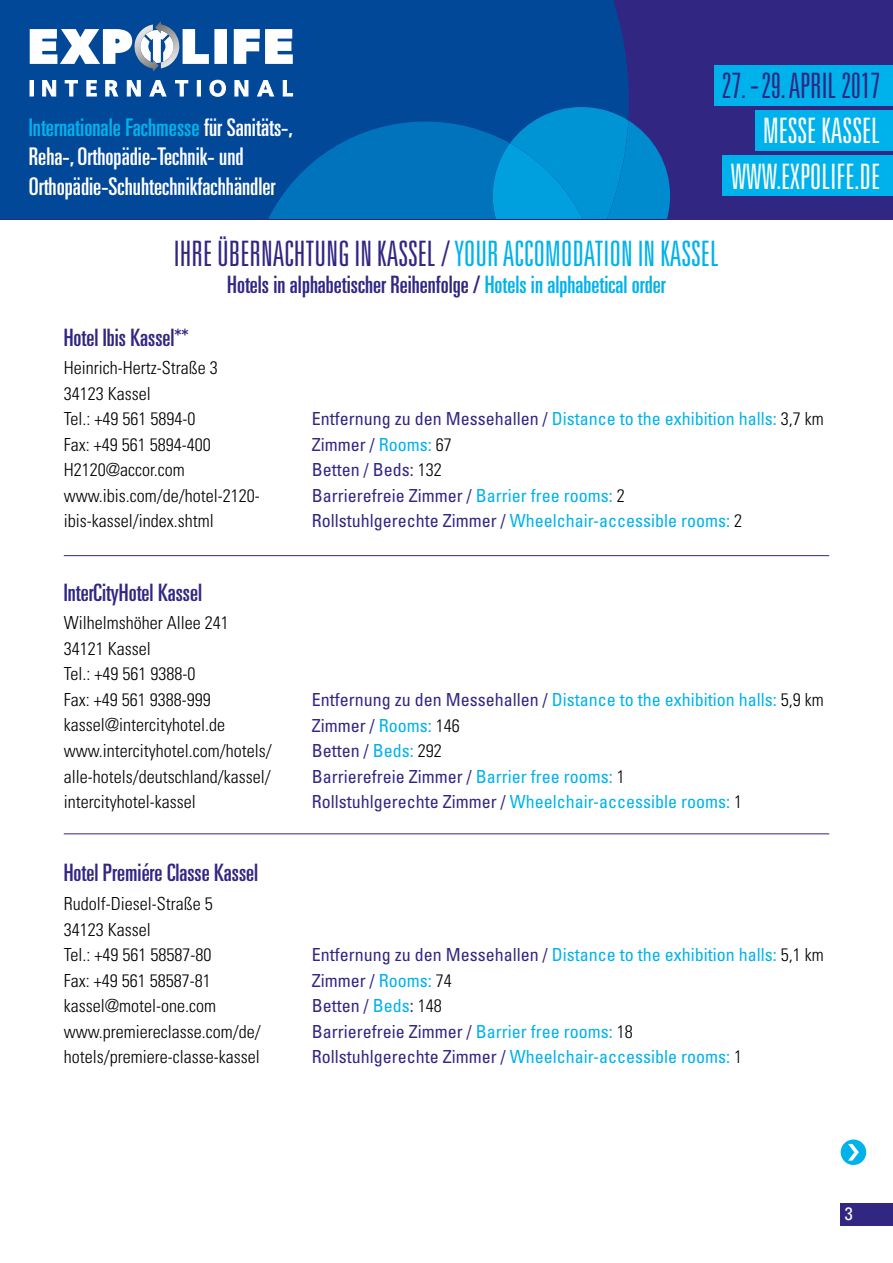
<style>
.page{position:relative;width:893px;height:1263px;background:#fff}
.page>*{position:absolute;margin:0;border:0;box-sizing:border-box;transform-origin:0 0}
.t1{font:300 ultra-condensed 35.1px "Univers LT Std";color:#312783}
.t2{font:300 ultra-condensed 35.1px/45.3px "Univers LT Std";color:#fff;text-align:right}
.t3{font:ultra-condensed 24.3px/29.2px "Univers LT Std";color:#fff}
.t4{font:ultra-condensed 24px "Univers LT Std";color:#312783}
.t5{font:condensed 18px/25.5px "Univers LT Std";color:#312783}
.t6{font:300 condensed 18px/25.5px "Univers LT Std";color:#000}
.t7{font:condensed 18px "Univers LT Std";color:#fff}
.s1{color:#00b2eb}
.s2{font-weight:300;color:#000}
</style>
<div class="page">
<div style="left:841px;top:1202px;width:52px;height:23px;background:#312783"></div>
<div style="left:0;top:0;width:893px;height:219px;background:#312783"></div>
<div style="left:0;top:0;width:629px;height:219px;background:#024899"></div>
<svg style="left:268px;top:107px;width:402px;height:112px;background:#0273bc"></svg>
<div style="left:714px;top:65px;width:179px;height:41px;background:#00b2eb"></div>
<div style="left:755px;top:110px;width:138px;height:41px;background:#00b2eb"></div>
<div style="left:723px;top:156px;width:170px;height:40px;background:#00b2eb"></div>
<div style="left:30px;top:80px;width:4px;height:16px;border:1px solid #fff"></div>
<svg style="left:42px;top:80px;width:14px;height:17px"></svg>
<svg style="left:64px;top:80px;width:14px;height:17px"></svg>
<svg style="left:86px;top:80px;width:11px;height:17px"></svg>
<svg style="left:105px;top:80px;width:14px;height:17px"></svg>
<svg style="left:127px;top:80px;width:14px;height:17px"></svg>
<svg style="left:149px;top:79px;width:18px;height:18px"></svg>
<svg style="left:175px;top:80px;width:14px;height:17px"></svg>
<svg style="left:197px;top:80px;width:4px;height:16px"></svg>
<svg style="left:209px;top:79px;width:17px;height:18px"></svg>
<svg style="left:234px;top:80px;width:15px;height:17px"></svg>
<svg style="left:256px;top:79px;width:19px;height:18px"></svg>
<svg style="left:282px;top:80px;width:11px;height:17px"></svg>
<svg style="left:28px;top:21px;width:183px;height:51px;background:#7499c3"></svg>
<div style="left:216px;top:31px;width:9px;height:31px;background:#fff"></div>
<div style="left:214px;top:29px;width:13px;height:35px;border:4px solid #fff"></div>
<svg style="left:232px;top:27px;width:63px;height:39px;background:#a0bad8"></svg>
<hr style="left:64px;top:555px;width:765px;height:1px;background:#312783">
<hr style="left:64px;top:833px;width:765px;height:1px;background:#312783">
<div style="left:841px;top:1139px;width:25px;height:26px;background:#00b2eb;border-radius:50%"></div>
<svg style="left:848px;top:1144px;width:11px;height:16px"></svg>
<h1 class="t1" style="left:722px;top:67px;width:160px">27. -- 29. APRIL 2017</h1>
<h1 class="t2" style="left:731px;top:108px;width:151px">MESSE KASSEL<br>WWW.EXPOLIFE.DE</h1>
<h2 class="t3" style="left:29px;top:113px;width:266px"><span class="s1">Internationale Fachmesse</span> für Sanitäts-,<br>Reha-, Orthopädie-Technik- und<br>Orthopädie-Schuhtechnikfachhändler</h2>
<h1 class="t1" style="left:174px;top:235px;width:547px">IHRE ÜBERNACHTUNG IN KASSEL / <span class="s1">YOUR ACCOMODATION IN KASSEL</span></h1>
<h3 class="t4" style="left:227px;top:271px;width:440px">Hotels in alphabetischer Reihenfolge / <span class="s1">Hotels in alphabetical order</span></h3>
<h3 class="t4" style="left:64px;top:324px;width:126px">Hotel Ibis Kassel**</h3>
<p class="t6" style="left:64px;top:355px;width:198px">Heinrich-Hertz-Straße 3<br>34123 Kassel<br>Tel.: +49 561 5894-0<br>Fax: +49 561 5894-400<br>H2120@accor.com www.ibis.com/de/hotel-2120- ibis-kassel/index.shtml</p>
<h3 class="t4" style="left:64px;top:579px;width:140px">InterCityHotel Kassel</h3>
<p class="t6" style="left:64px;top:610px;width:210px">Wilhelmshöher Allee 241<br>34121 Kassel<br>Tel.: +49 561 9388-0<br>Fax: +49 561 9388-999 kassel@intercityhotel.de www.intercityhotel.com/hotels/ alle-hotels/deutschland/kassel/ intercityhotel-kassel</p>
<h3 class="t4" style="left:64px;top:859px;width:196px">Hotel Premiére Classe Kassel</h3>
<p class="t6" style="left:64px;top:891px;width:199px">Rudolf-Diesel-Straße 5<br>34123 Kassel<br>Tel.: +49 561 58587-80<br>Fax: +49 561 58587-81 kassel@motel-one.com www.premiereclasse.com/de/ hotels/premiere-classe-kassel</p>
<p class="t5" style="left:312px;top:406px;width:513px">Entfernung zu den Messehallen / <span class="s1">Distance to the exhibition halls:</span> <span class="s2">3,7 km </span>Zimmer / <span class="s1">Rooms:</span> <span class="s2">67<br></span>Betten / Beds: <span class="s2">132<br></span>Barrierefreie Zimmer / <span class="s1">Barrier free rooms:</span> <span class="s2">2<br></span>Rollstuhlgerechte Zimmer / <span class="s1">Wheelchair-accessible rooms:</span> <span class="s2">2</span></p>
<p class="t5" style="left:312px;top:687px;width:513px">Entfernung zu den Messehallen / <span class="s1">Distance to the exhibition halls:</span> <span class="s2">5,9 km </span>Zimmer / <span class="s1">Rooms:</span> <span class="s2">146<br></span>Betten / <span class="s1">Beds:</span> <span class="s2">292<br></span>Barrierefreie Zimmer / <span class="s1">Barrier free rooms:</span> <span class="s2">1<br></span>Rollstuhlgerechte Zimmer / <span class="s1">Wheelchair-accessible rooms:</span> <span class="s2">1</span></p>
<p class="t5" style="left:312px;top:942px;width:513px">Entfernung zu den Messehallen / <span class="s1">Distance to the exhibition halls:</span> <span class="s2">5,1 km </span>Zimmer / <span class="s1">Rooms:</span> <span class="s2">74<br></span>Betten / <span class="s1">Beds</span>: <span class="s2">148<br></span>Barrierefreie Zimmer / <span class="s1">Barrier free rooms:</span> <span class="s2">18<br></span>Rollstuhlgerechte Zimmer / <span class="s1">Wheelchair-accessible rooms:</span> <span class="s2">1</span></p>
<p class="t7" style="left:845px;top:1202px;width:9px">3</p>
</div>
